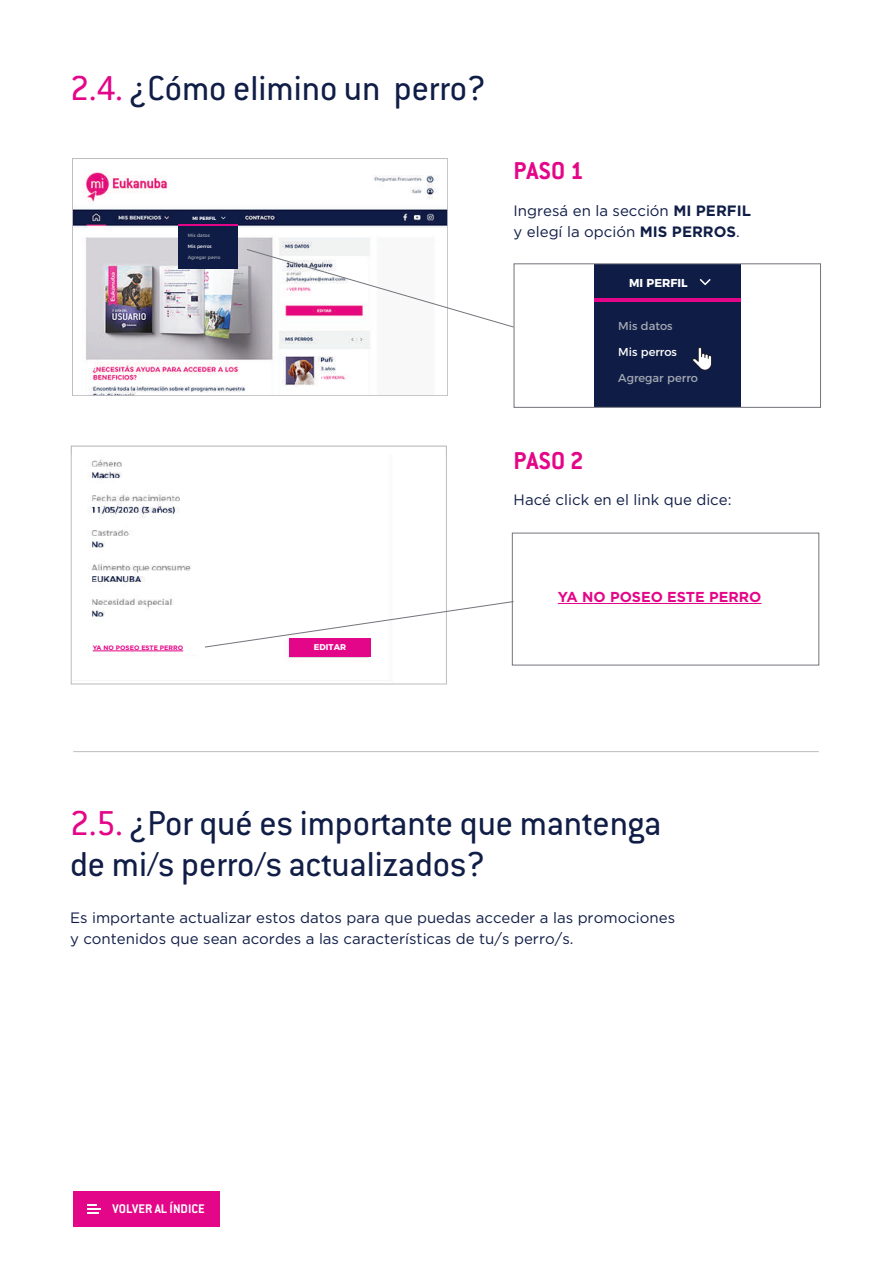
<style>
.page{position:relative;width:893px;height:1263px;background:#fff}
.page>*{position:absolute;margin:0;border:0;box-sizing:border-box;transform-origin:0 0}
.t1{font:37.95px/40.5px "Conduit ITC";color:#101d46}
.t2{font:700 26.7px "Conduit ITC";color:#e40688}
.t3{font:15px/21px "Gotham";color:#101d46}
.t4{font:700 14.4px "Gotham";color:#e40688}
.t5{font:700 13.8px "Conduit ITC";color:#fff}
.t6{font:11.4px "Montserrat";color:#a3a9b3}
.t7{font:11.4px "Montserrat";color:#fff}
.t8{font:700 11.4px "Montserrat";color:#fff}
.t9{font:700 8.4px "Montserrat";color:#fff}
.t10{font:700 6.45px "Gotham";color:#e40688}
.t11{font:4.65px "Montserrat";color:#a3a9b3}
.t12{font:4.65px "Montserrat";color:#fff}
.t13{font:700 4.65px "Montserrat";color:#fff}
.s1{color:#e40688}
.s2{font-weight:700}
</style>
<div class="page">
<img style="left:88px;top:459px;width:302px;height:222px">
<div style="left:71px;top:446px;width:376px;height:238px;border:1px solid #bebdbe"></div>
<div style="left:90px;top:644px;width:107px;height:10px;background:#fff"></div>
<img style="left:74px;top:172px;width:372px;height:222px">
<div style="left:72px;top:159px;width:376px;height:237px;border:1px solid #bebdbe"></div>
<div style="left:594px;top:264px;width:147px;height:38px;background:#0f1c45"></div>
<div style="left:594px;top:302px;width:147px;height:105px;background:#0f1c45"></div>
<svg style="left:700px;top:279px;width:10px;height:6px"></svg>
<hr style="left:594px;top:298px;width:147px;height:4px;background:#e40688">
<div style="left:514px;top:263px;width:307px;height:145px;border:1px solid #73747b"></div>
<svg style="left:692px;top:347px;width:20px;height:24px"></svg>
<div style="left:178px;top:214px;width:59px;height:15px;background:#0f1c45"></div>
<div style="left:178px;top:226px;width:60px;height:43px;background:#0f1c45"></div>
<hr style="left:178px;top:224px;width:60px;height:2px;background:#e40688">
<div style="left:73px;top:1191px;width:147px;height:35px;background:#e40688"></div>
<svg style="left:87px;top:1204px;width:14px;height:10px"></svg>
<hr style="left:73px;top:751px;width:746px;height:1px;background:#bebdbe">
<svg style="left:246px;top:249px;width:268px;height:79px"></svg>
<svg style="left:204px;top:601px;width:308px;height:47px"></svg>
<div style="left:512px;top:533px;width:307px;height:132px;border:1px solid #73747b"></div>
<hr style="left:558px;top:603px;width:203px;height:1px;background:#e40688">
<hr style="left:93px;top:651px;width:90px;height:1px;background:#e40688">
<div style="left:289px;top:639px;width:82px;height:18px;background:#e40688"></div>
<h1 class="t1" style="left:70px;top:66px;width:417px"><span class="s1">2.4.</span> ¿Cómo elimino un perro?</h1>
<p class="t13" style="left:192px;top:214px;width:25px">MI PERFIL</p>
<p class="t11" style="left:188px;top:232px;width:24px">Mis datos</p>
<p class="t12" style="left:188px;top:243px;width:25px">Mis perros</p>
<p class="t11" style="left:188px;top:253px;width:34px">Agregar perro</p>
<h2 class="t2" style="left:514px;top:155px;width:71px">PASO 1</h2>
<p class="t3" style="left:514px;top:200px;width:239px">Ingresá en la sección <span class="s2">MI PERFIL </span>y elegí la opción <span class="s2">MIS PERROS</span>.</p>
<p class="t8" style="left:629px;top:273px;width:60px">MI PERFIL</p>
<p class="t6" style="left:618px;top:317px;width:56px">Mis datos</p>
<p class="t7" style="left:618px;top:343px;width:60px">Mis perros</p>
<p class="t6" style="left:618px;top:369px;width:81px">Agregar perro</p>
<h2 class="t2" style="left:514px;top:444px;width:71px">PASO 2</h2>
<p class="t3" style="left:514px;top:489px;width:219px">Hacé click en el link que dice:</p>
<p class="t10" style="left:93px;top:644px;width:92px">YA NO POSEO ESTE PERRO</p>
<p class="t9" style="left:314px;top:640px;width:34px">EDITAR</p>
<p class="t4" style="left:558px;top:587px;width:205px">YA NO POSEO ESTE PERRO</p>
<h1 class="t1" style="left:70px;top:802px;width:593px"><span class="s1">2.5.</span> ¿Por qué es importante que mantenga de mi/s perro/s actualizados?</h1>
<p class="t3" style="left:70px;top:907px;width:607px">Es importante actualizar estos datos para que puedas acceder a las promociones y contenidos que sean acordes a las características de tu/s perro/s.</p>
<p class="t5" style="left:113px;top:1200px;width:94px">VOLVER AL ÍNDICE</p>
</div>
